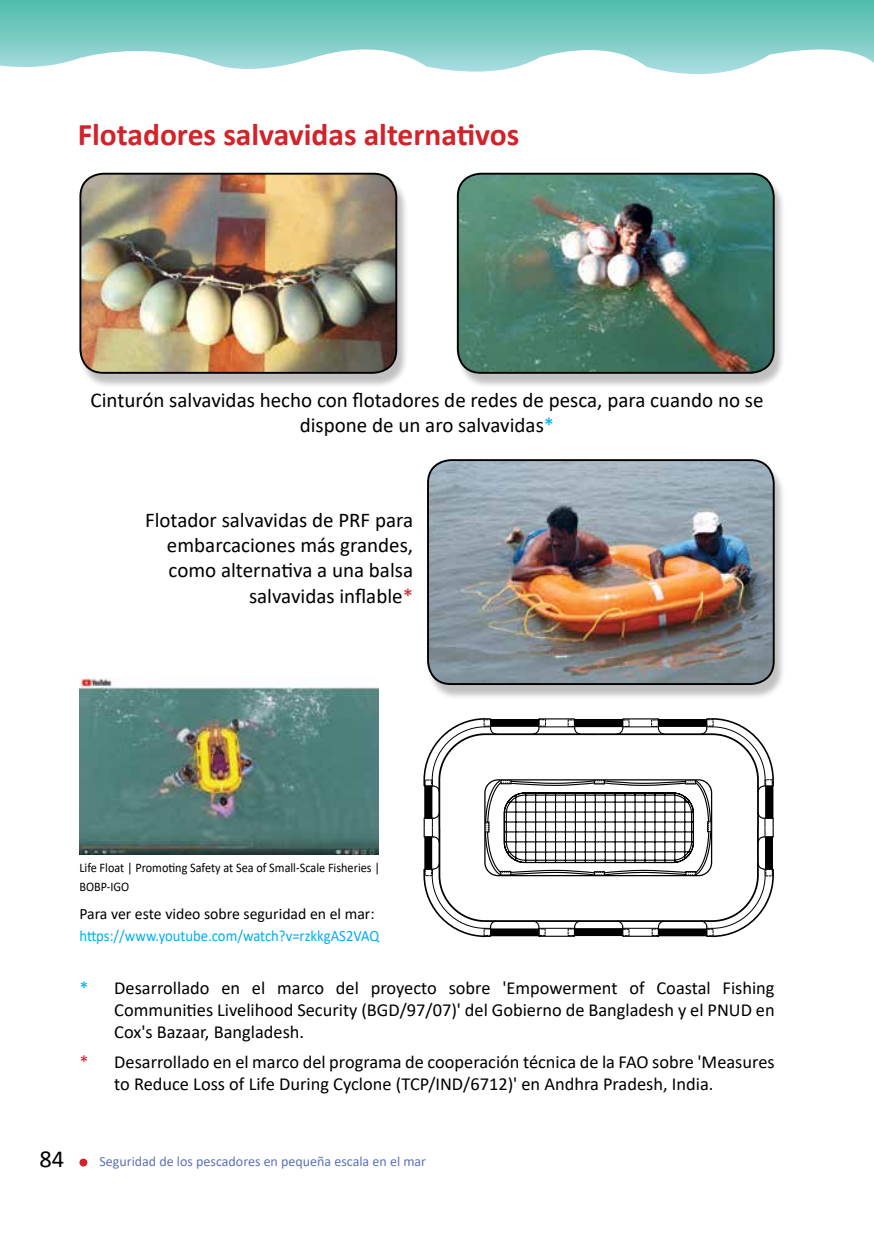
<style>
.page{position:relative;width:874px;height:1241px;background:#fff}
.page>*{position:absolute;margin:0;border:0;box-sizing:border-box;transform-origin:0 0}
.t1{font:700 31.5px "Calibri";color:#d2232a}
.t2{font:24.5px "Calibri";color:#000}
.t3{font:21px/25.2px "Calibri";color:#000;text-align:center}
.t4{font:18.38px/22.1px "Calibri";color:#000;text-align:justify}
.t5{font:15.75px "Calibri";color:#00aeef;scale:.93 1}
.t6{font:15.75px "Calibri";color:#000}
.t7{font:14px "Calibri";color:#5c72b7}
.t8{font:13.12px/18.9px "Calibri";color:#000;scale:.93 1}
.s1{color:#00aeef}
.s2{color:#d2232a}
</style>
<div class="page">
<svg style="left:0;top:0;width:873px;height:74px"></svg>
<div style="left:79px;top:1158px;width:8px;height:8px;background:#d2232a;border-radius:50%"></div>
<svg style="left:424px;top:719px;width:348px;height:217px"></svg>
<div style="left:79px;top:176px;width:329px;height:213px;background:#000;opacity:.25"></div>
<img style="left:80px;top:174px;width:316px;height:199px">
<div style="left:79px;top:173px;width:318px;height:201px;border:2px solid #000;border-radius:23px"></div>
<div style="left:456px;top:176px;width:329px;height:213px;background:#000;opacity:.25"></div>
<img style="left:457px;top:174px;width:316px;height:199px">
<div style="left:456px;top:173px;width:318px;height:201px;border:2px solid #000;border-radius:23px"></div>
<div style="left:426px;top:462px;width:359px;height:238px;background:#000;opacity:.25"></div>
<img style="left:428px;top:460px;width:345px;height:224px">
<div style="left:427px;top:459px;width:347px;height:226px;border:2px solid #000;border-radius:23px"></div>
<img style="left:79px;top:677px;width:299px;height:177px">
<h1 class="t1" style="left:78px;top:112px;width:443px">Flotadores salvavidas alternativos</h1>
<p class="t3" style="left:90px;top:387px;width:674px">Cinturón salvavidas hecho con flotadores de redes de pesca, para cuando no se dispone de un aro salvavidas<span class="s1">*</span></p>
<p class="t3" style="left:145px;top:507px;width:269px;text-align:right">Flotador salvavidas de PRF para embarcaciones más grandes, como alternativa a una balsa salvavidas inflable<span class="s2">*</span></p>
<p class="t8" style="left:79px;top:857px;width:324px">Life Float | Promoting Safety at Sea of Small-Scale Fisheries |<br>BOBP-IGO</p>
<p class="t6" style="left:79px;top:903px;width:296px">Para ver este video sobre seguridad en el mar:</p>
<p class="t5" style="left:79px;top:924px;width:324px">https://www.youtube.com/watch?v=rzkkgAS2VAQ</p>
<p class="t4" style="left:114px;top:976px;width:661px;text-indent:-35px"><span class="s1">*</span> Desarrollado en el marco del proyecto sobre 'Empowerment of Coastal Fishing Communities Livelihood Security (BGD/97/07)' del Gobierno de Bangladesh y el PNUD en Cox's Bazaar, Bangladesh.</p>
<p class="t4" style="left:114px;top:1050px;width:661px;text-indent:-35px"><span class="s2">*</span> Desarrollado en el marco del programa de cooperación técnica de la FAO sobre 'Measures to Reduce Loss of Life During Cyclone (TCP/IND/6712)' en Andhra Pradesh, India.</p>
<h2 class="t2" style="left:39px;top:1141px;width:26px">84</h2>
<p class="t7" style="left:99px;top:1151px;width:328px">Seguridad de los pescadores en pequeña escala en el mar</p>
</div>
